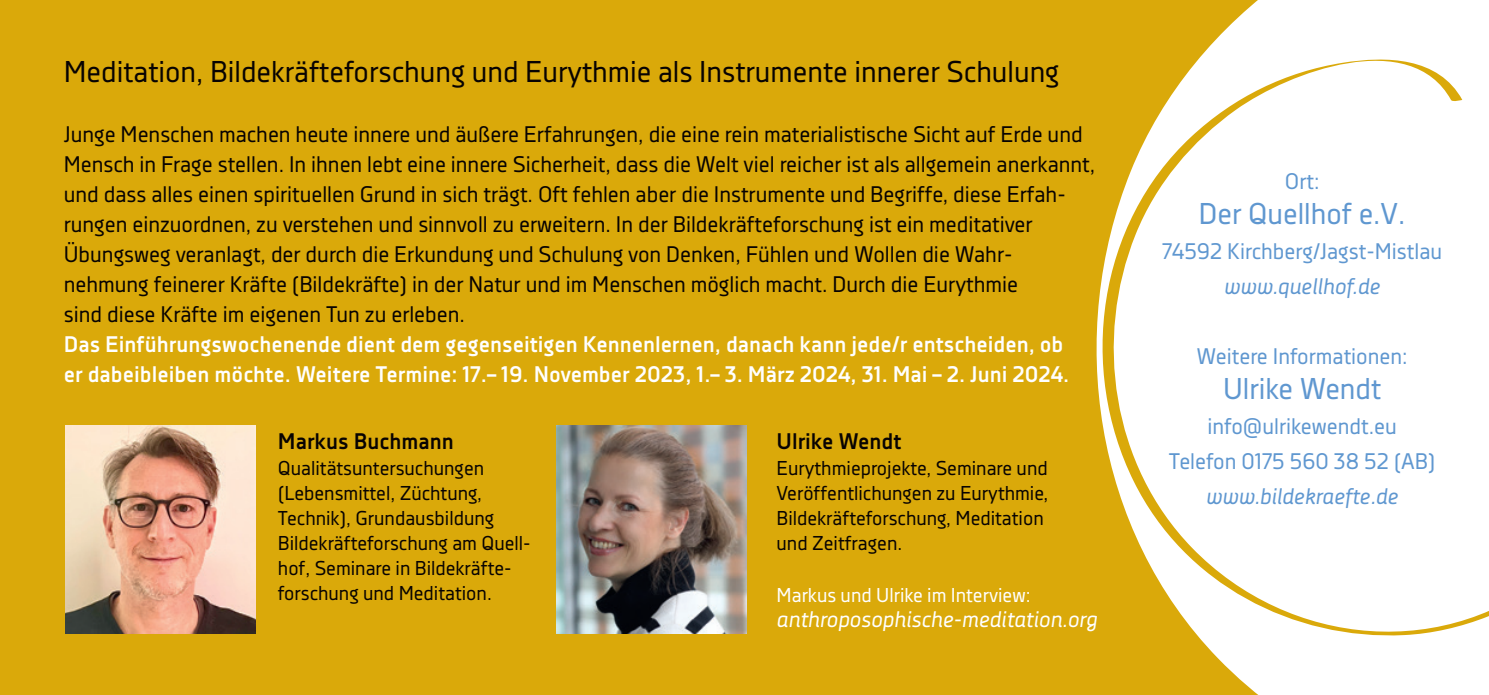
<style>
.page{position:relative;width:1489px;height:695px;background:#fff}
.page>*{position:absolute;margin:0;border:0;box-sizing:border-box;transform-origin:0 0}
.t1{font:30px "Decima Nova";color:#080302}
.t2{font:30px "Decima Nova";color:#5f97d0}
.t3{font:22.5px/30px "Decima Nova";color:#080302}
.t4{font:700 22.5px "Decima Nova";color:#fff}
.t5{font:22.5px "Decima Nova";color:#5f97d0}
.t6{font:italic 22.5px "Decima Nova";color:#5f97d0}
.t7{font:italic 22.5px "Decima Nova";color:#fff}
.t8{font:700 22.5px "Decima Nova";color:#080302}
.t9{font:20px/25px "Decima Nova";color:#080302}
.t10{font:20px "Decima Nova";color:#fff}
</style>
<div class="page">
<div style="left:0;top:0;width:1258px;height:694px;background:#daa90a"></div>
<svg style="left:1077px;top:27px;width:411px;height:635px"></svg>
<img style="left:66px;top:425px;width:189px;height:208px">
<img style="left:556px;top:425px;width:190px;height:208px">
<p class="t1" style="left:64px;top:54px;width:997px">Meditation, Bildekräfteforschung und Eurythmie als Instrumente innerer Schulung</p>
<p class="t3" style="left:64px;top:119px;width:1032px">Junge Menschen machen heute innere und äußere Erfahrungen, die eine rein materialistische Sicht auf Erde und<br>Mensch in Frage stellen. In ihnen lebt eine innere Sicherheit, dass die Welt viel reicher ist als allgemein anerkannt, und dass alles einen spirituellen Grund in sich trägt. Oft fehlen aber die Instrumente und Begriffe, diese Erfah-</p>
<p class="t3" style="left:64px;top:209px;width:970px">rungen einzuordnen, zu verstehen und sinnvoll zu erweitern. In der Bildekräfteforschung ist ein meditativer</p>
<p class="t3" style="left:64px;top:239px;width:950px">Übungsweg veranlagt, der durch die Erkundung und Schulung von Denken, Fühlen und Wollen die Wahr-</p>
<p class="t3" style="left:64px;top:269px;width:955px">nehmung feinerer Kräfte (Bildekräfte) in der Natur und im Menschen möglich macht. Durch die Eurythmie</p>
<p class="t3" style="left:64px;top:299px;width:403px">sind diese Kräfte im eigenen Tun zu erleben.</p>
<p class="t4" style="left:64px;top:331px;width:1001px">Das Einführungswochenende dient dem gegenseitigen Kennenlernen, danach kann jede/r entscheiden, ob</p>
<p class="t4" style="left:64px;top:361px;width:1007px">er dabeibleiben möchte. Weitere Termine: 17.– 19. November 2023, 1.– 3. März 2024, 31. Mai – 2. Juni 2024.</p>
<p class="t8" style="left:278px;top:429px;width:177px">Markus Buchmann</p>
<p class="t9" style="left:278px;top:455px;width:254px">Qualitätsuntersuchungen (Lebensmittel, Züchtung,<br>Technik), Grundausbildung<br>Bildekräfteforschung am Quell&shy;hof, Seminare in Bildekräfte&shy;forschung und Meditation.</p>
<p class="t8" style="left:776px;top:429px;width:126px">Ulrike Wendt</p>
<p class="t9" style="left:776px;top:455px;width:273px">Eurythmieprojekte, Seminare und<br>Veröffentlichungen zu Eurythmie,<br>Bildekräfteforschung, Meditation und Zeitfragen.</p>
<p class="t10" style="left:776px;top:583px;width:255px">Markus und Ulrike im Interview:</p>
<p class="t7" style="left:776px;top:605px;width:322px">anthroposophische-meditation.org</p>
<p class="t5" style="left:1284px;top:168px;width:36px">Ort:</p>
<p class="t2" style="left:1198px;top:197px;width:208px">Der Quellhof e.V.</p>
<p class="t5" style="left:1162px;top:238px;width:281px">74592 Kirchberg/Jagst-Mistlau</p>
<p class="t6" style="left:1224px;top:273px;width:157px">www.quellhof.de</p>
<p class="t5" style="left:1196px;top:343px;width:213px">Weitere Informationen:</p>
<p class="t2" style="left:1222px;top:372px;width:160px">Ulrike Wendt</p>
<p class="t5" style="left:1207px;top:413px;width:191px">info@ulrikewendt.eu</p>
<p class="t5" style="left:1168px;top:448px;width:268px">Telefon 0175 560 38 52 (AB)</p>
<p class="t6" style="left:1205px;top:483px;width:194px">www.bildekraefte.de</p>
</div>
